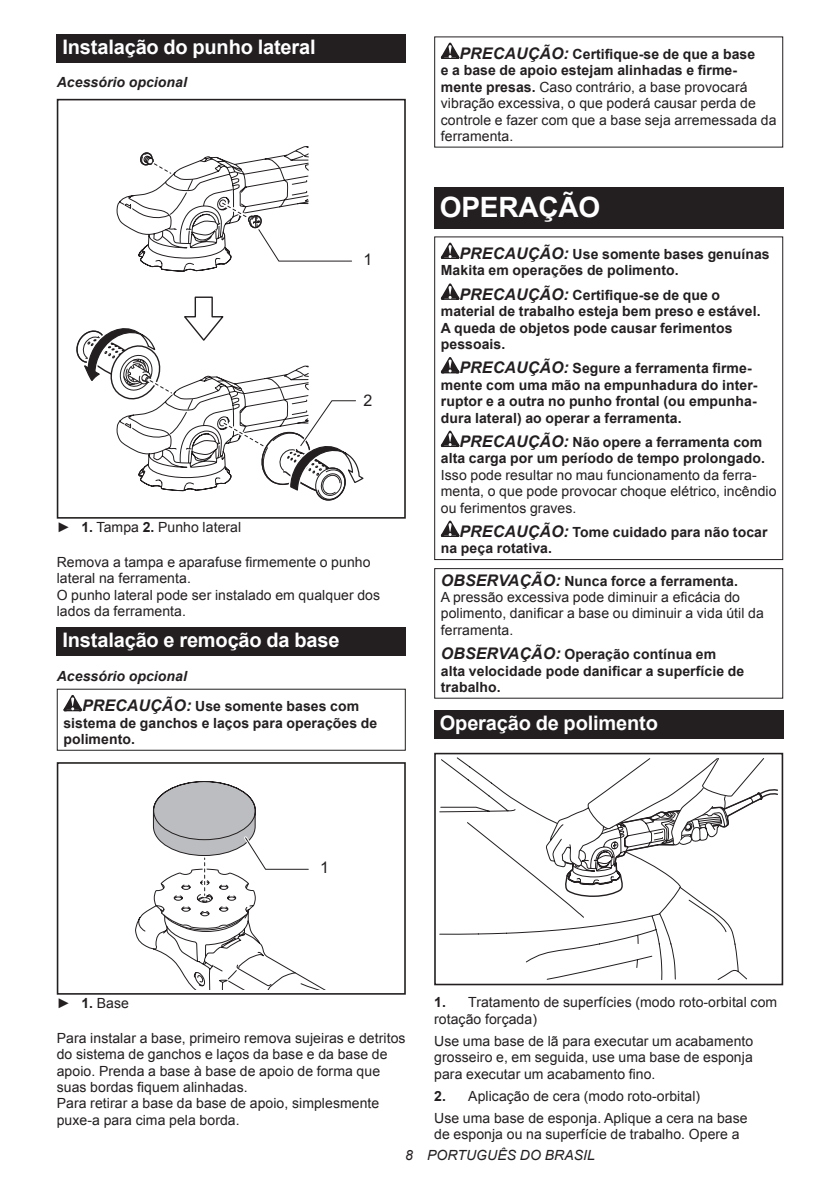
<style>
.page{position:relative;width:840px;height:1191px;background:#fff}
.page>*{position:absolute;margin:0;border:0;box-sizing:border-box;transform-origin:0 0}
.t1{font:700 28px "Arial";letter-spacing:-.01em;color:#fff}
.t2{font:700 20px "Arial";letter-spacing:-.01em;color:#fff}
.t3{font:16px "Arial";color:#231f20}
.t4{font:14px/16.4px "Arial";letter-spacing:.005em;color:#231f20}
.t5{font:700 14px/16.4px "Arial";letter-spacing:.005em;color:#231f20}
.t6{font:italic 14px "Arial";letter-spacing:.005em;color:#231f20}
.t7{font:italic 700 14px "Arial";letter-spacing:.005em;color:#231f20}
.s1{font-weight:700}
.s2{font-style:italic}
.s3{font-style:italic;font-size:16px}
.s4{font-weight:700;font-style:italic;font-size:16px}
</style>
<div class="page">
<div style="left:57px;top:34px;width:348px;height:29px;background:#231f20"></div>
<div style="left:57px;top:99px;width:348px;height:419px;border:2px solid #231f20"></div>
<svg style="left:117px;top:146px;width:235px;height:126px"></svg>
<svg style="left:76px;top:296px;width:288px;height:205px"></svg>
<div style="left:57px;top:627px;width:348px;height:29px;background:#231f20"></div>
<svg style="left:63px;top:695px;width:19px;height:16px"></svg>
<div style="left:57px;top:762px;width:348px;height:232px;border:2px solid #231f20"></div>
<svg style="left:135px;top:781px;width:189px;height:208px"></svg>
<svg style="left:440px;top:43px;width:19px;height:16px"></svg>
<div style="left:434px;top:187px;width:348px;height:41px;background:#231f20"></div>
<svg style="left:440px;top:243px;width:19px;height:16px"></svg>
<svg style="left:440px;top:283px;width:19px;height:17px"></svg>
<svg style="left:440px;top:357px;width:19px;height:16px"></svg>
<svg style="left:440px;top:430px;width:19px;height:17px"></svg>
<svg style="left:440px;top:520px;width:19px;height:17px"></svg>
<div style="left:434px;top:236px;width:348px;height:324px;border:1px solid #231f20"></div>
<div style="left:434px;top:568px;width:348px;height:130px;border:1px solid #231f20"></div>
<div style="left:434px;top:710px;width:348px;height:28px;background:#231f20"></div>
<svg style="left:439px;top:757px;width:308px;height:223px"></svg>
<svg style="left:466px;top:757px;width:312px;height:190px"></svg>
<div style="left:434px;top:957px;width:73px;height:28px;background:#fff"></div>
<div style="left:434px;top:753px;width:348px;height:232px;border:2px solid #231f20"></div>
<h2 class="t2" style="left:62px;top:34px;width:255px">Instalação do punho lateral</h2>
<p class="t7" style="left:57px;top:73px;width:132px">Acessório opcional</p>
<p class="t3" style="left:363px;top:249px;width:10px">1</p>
<p class="t3" style="left:363px;top:390px;width:10px">2</p>
<p class="t4" style="left:57px;top:519px;width:186px">► <span class="s1">1.</span> Tampa <span class="s1">2.</span> Punho lateral</p>
<p class="t4" style="left:57px;top:554px;width:325px">Remova a tampa e aparafuse firmemente o punho lateral na ferramenta.<br>O punho lateral pode ser instalado em qualquer dos lados da ferramenta.</p>
<h2 class="t2" style="left:62px;top:627px;width:278px">Instalação e remoção da base</h2>
<p class="t5" style="left:82px;top:661px;width:278px;line-height:30.6px;text-indent:-25px"><span class="s2">Acessório opcional<br></span><span class="s3">PRECAUÇÃO:</span> Use somente bases com</p>
<p class="t5" style="left:63px;top:715px;width:315px">sistema de ganchos e laços para operações de polimento.</p>
<p class="t3" style="left:320px;top:857px;width:10px">1</p>
<p class="t4" style="left:440px;top:46px;width:337px;text-indent:19px"><span class="s4">PRECAUÇÃO:</span> <span class="s1">Certifique-se de que a base<br>e a base de apoio estejam alinhadas e firme&shy;mente presas.</span> Caso contrário, a base provocará vibração excessiva, o que poderá causar perda de controle e fazer com que a base seja arremessada da ferramenta.</p>
<h1 class="t1" style="left:439px;top:188px;width:162px">OPERAÇÃO</h1>
<p class="t5" style="left:440px;top:246px;width:330px;text-indent:19px"><span class="s3">PRECAUÇÃO:</span> Use somente bases genuínas<br>Makita em operações de polimento.</p>
<p class="t5" style="left:440px;top:287px;width:321px;text-indent:19px"><span class="s3">PRECAUÇÃO:</span> Certifique-se de que o material de trabalho esteja bem preso e estável.<br>A queda de objetos pode causar ferimentos pessoais.</p>
<p class="t5" style="left:440px;top:361px;width:318px;text-indent:19px"><span class="s3">PRECAUÇÃO:</span> Segure a ferramenta firme&shy;mente com uma mão na empunhadura do inter&shy;ruptor e a outra no punho frontal (ou empunha&shy;dura lateral) ao operar a ferramenta.</p>
<p class="t5" style="left:440px;top:434px;width:325px;text-align:right"><span class="s3">PRECAUÇÃO:</span> Não opere a ferramenta com alta carga por um período de tempo prolongado.</p>
<p class="t4" style="left:440px;top:467px;width:337px">Isso pode resultar no mau funcionamento da ferra&shy;menta, o que pode provocar choque elétrico, incêndio ou ferimentos graves.</p>
<p class="t5" style="left:440px;top:524px;width:328px;text-indent:19px"><span class="s3">PRECAUÇÃO:</span> Tome cuidado para não tocar na peça rotativa.</p>
<p class="t4" style="left:440px;top:573px;width:324px"><span class="s4">OBSERVAÇÃO:</span> <span class="s1">Nunca force a ferramenta.<br></span>A pressão excessiva pode diminuir a eficácia do polimento, danificar a base ou diminuir a vida útil da ferramenta.</p>
<p class="t5" style="left:440px;top:646px;width:305px"><span class="s3">OBSERVAÇÃO:</span> Operação contínua em<br>alta velocidade pode danificar a superfície de trabalho.</p>
<h2 class="t2" style="left:439px;top:709px;width:219px">Operação de polimento</h2>
<p class="t4" style="left:57px;top:995px;width:74px">► <span class="s1">1.</span> Base</p>
<p class="t4" style="left:57px;top:1029px;width:350px">Para instalar a base, primeiro remova sujeiras e detritos do sistema de ganchos e laços da base e da base de apoio. Prenda a base à base de apoio de forma que suas bordas fiquem alinhadas.<br>Para retirar a base da base de apoio, simplesmente puxe-a para cima pela borda.</p>
<p class="t4" style="left:434px;top:994px;width:344px"><span class="s1">1.</span> Tratamento de superfícies (modo roto-orbital com rotação forçada)</p>
<p class="t4" style="left:434px;top:1032px;width:320px;text-align:justify">Use uma base de lã para executar um acabamento grosseiro e, em seguida, use uma base de esponja para executar um acabamento fino.</p>
<p class="t4" style="left:434px;top:1084px;width:315px;line-height:22px"><span class="s1">2.</span> Aplicação de cera (modo roto-orbital)<br>Use uma base de esponja. Aplique a cera na base</p>
<p class="t4" style="left:434px;top:1126px;width:307px">de esponja ou na superfície de trabalho. Opere a</p>
<p class="t6" style="left:405px;top:1146px;width:191px">8 PORTUGUÊS DO BRASIL</p>
</div>
